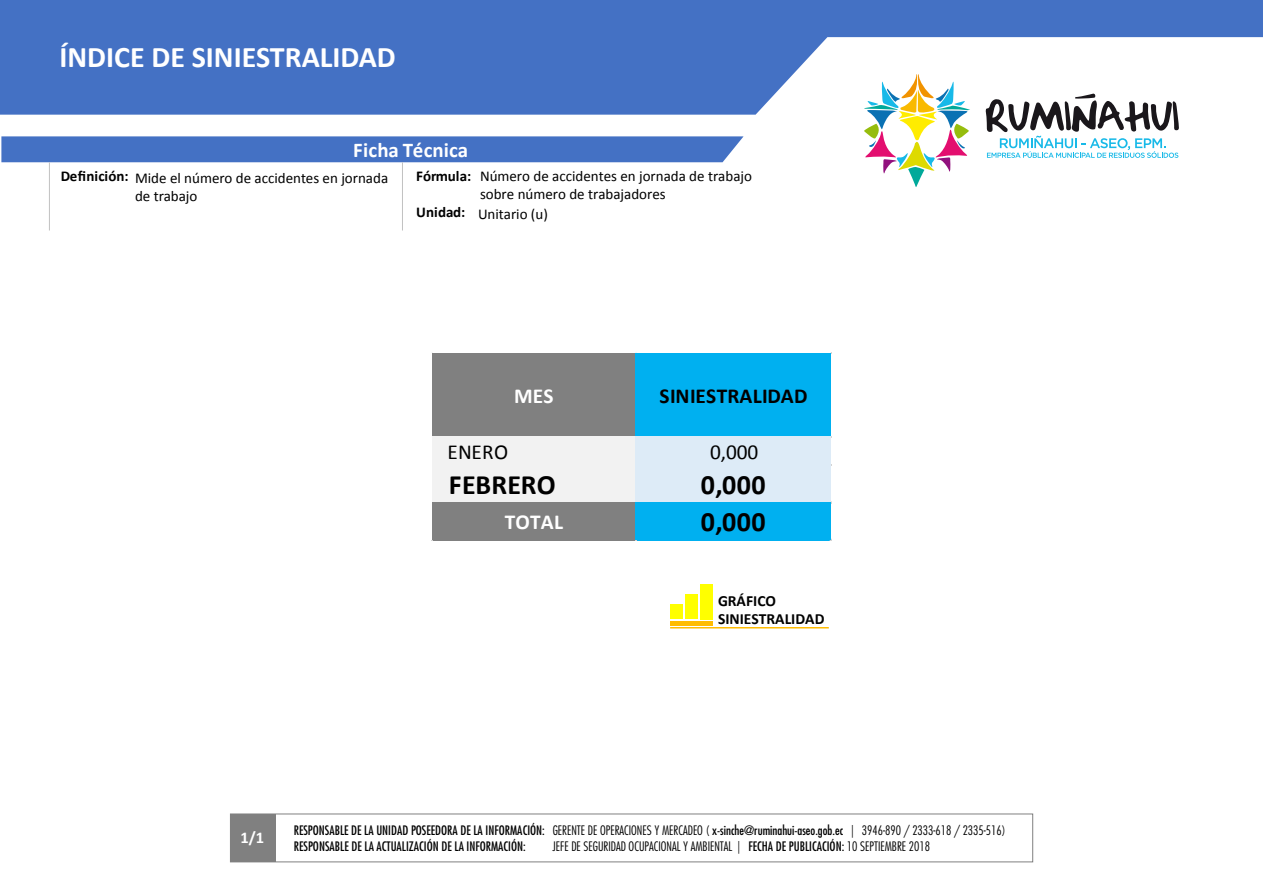
<style>
.page{position:relative;width:1263px;height:893px;background:#fff}
.page>*{position:absolute;margin:0;border:0;box-sizing:border-box;transform-origin:0 0}
.t1{font:700 30px "Calibri";color:#fff}
.t2{font:700 28.05px "Calibri";letter-spacing:.015em;color:#000}
.t3{font:700 21.3px "Calibri";letter-spacing:.01em;color:#000}
.t4{font:21.3px "Calibri";letter-spacing:.005em;color:#000}
.t5{font:700 21.3px "Calibri";letter-spacing:.005em;color:#fff}
.t6{font:700 21px "Calibri";color:#fff}
.t7{font:700 16.5px "Calibri";color:#fff}
.t8{font:700 15.6px/18.6px "Calibri";color:#000}
.t9{font:15px/18px "Calibri";color:#000}
.t10{font:700 15px "Calibri";letter-spacing:-.005em;color:#000}
.t11{font:condensed 12.75px/16.5px "Futura Std";color:#000}
.t12{font:300 condensed 12.75px "Futura Std";color:#000}
.s1{font-weight:700}
.s2{font-weight:300}
.s3{font-weight:400}
</style>
<div class="page">
<svg style="left:0;top:0;width:1263px;height:115px;fill:#4471c4"></svg>
<div style="left:1px;top:136px;width:742px;height:26px;background:#4471c4"></div>
<hr style="left:402px;top:162px;width:1px;height:68px;background:#c1c1c1">
<hr style="left:49px;top:162px;width:1px;height:68px;background:#c1c1c1">
<div style="left:230px;top:814px;width:803px;height:48px;border:1px solid #808080"></div>
<div style="left:231px;top:814px;width:45px;height:48px;background:#808080"></div>
<div style="left:670px;top:604px;width:12px;height:15px;background:#ff0"></div>
<div style="left:685px;top:594px;width:12px;height:25px;background:#ff0"></div>
<div style="left:700px;top:584px;width:12px;height:35px;background:#ff0"></div>
<div style="left:670px;top:621px;width:42px;height:5px;background:#ffbc00"></div>
<hr style="left:670px;top:627px;width:159px;height:1px;background:#ffbc00">
<svg style="left:857px;top:72px;width:114px;height:115px"></svg>
<svg style="left:985px;top:93px;width:194px;height:65px"></svg>
<div style="left:433px;top:354px;width:204px;height:84px;background:#808080"></div>
<div style="left:635px;top:354px;width:196px;height:84px;background:#00b0f0"></div>
<div style="left:433px;top:436px;width:204px;height:67px;background:#f2f2f2"></div>
<div style="left:635px;top:436px;width:196px;height:67px;background:#ddebf7"></div>
<div style="left:433px;top:502px;width:204px;height:39px;background:#808080"></div>
<div style="left:635px;top:502px;width:196px;height:39px;background:#00b0f0"></div>
<h1 class="t1" style="left:59px;top:36px;width:338px">ÍNDICE DE SINIESTRALIDAD</h1>
<h3 class="t6" style="left:353px;top:135px;width:117px">Ficha Técnica</h3>
<p class="t10" style="left:61px;top:165px;width:69px">Definición:</p>
<p class="t10" style="left:416px;top:165px;width:57px">Fórmula:</p>
<p class="t9" style="left:416px;top:204px;width:133px"><span class="s1">Unidad:</span> Unitario (u)</p>
<p class="t9" style="left:135px;top:168px;width:255px">Mide el número de accidentes en jornada de trabajo</p>
<p class="t9" style="left:480px;top:166px;width:273px">Número de accidentes en jornada de trabajo sobre número de trabajadores</p>
<h3 class="t5" style="left:514px;top:381px;width:41px">MES</h3>
<h3 class="t3" style="left:659px;top:381px;width:150px">SINIESTRALIDAD</h3>
<h3 class="t4" style="left:448px;top:437px;width:62px">ENERO</h3>
<h3 class="t4" style="left:710px;top:437px;width:50px">0,000</h3>
<h2 class="t2" style="left:449px;top:465px;width:108px">FEBRERO</h2>
<h2 class="t2" style="left:701px;top:465px;width:66px">0,000</h2>
<h3 class="t5" style="left:505px;top:506px;width:60px">TOTAL</h3>
<h2 class="t2" style="left:701px;top:502px;width:66px">0,000</h2>
<p class="t8" style="left:718px;top:591px;width:108px">GRÁFICO<br>SINIESTRALIDAD</p>
<p class="t7" style="left:240px;top:825px;width:25px">1/1</p>
<p class="t11" style="left:294px;top:822px;width:713px">RESPONSABLE DE LA UNIDAD POSEEDORA DE LA INFORMACIÓN: <span class="s2">GERENTE DE OPERACIONES Y MERCADEO (</span> x-sinche@ruminahui-aseo.gob.ec <span class="s2">| 3946-890 / 2333-618 / 2335-516)<br></span>RESPONSABLE DE LA ACTUALIZACIÓN DE LA INFORMACIÓN:</p>
<p class="t12" style="left:552px;top:839px;width:379px">JEFE DE SEGURIDAD OCUPACIONAL Y AMBIENTAL | <span class="s3">FECHA DE PUBLICACIÓN:</span> 10 SEPTIEMBRE 2018</p>
</div>
